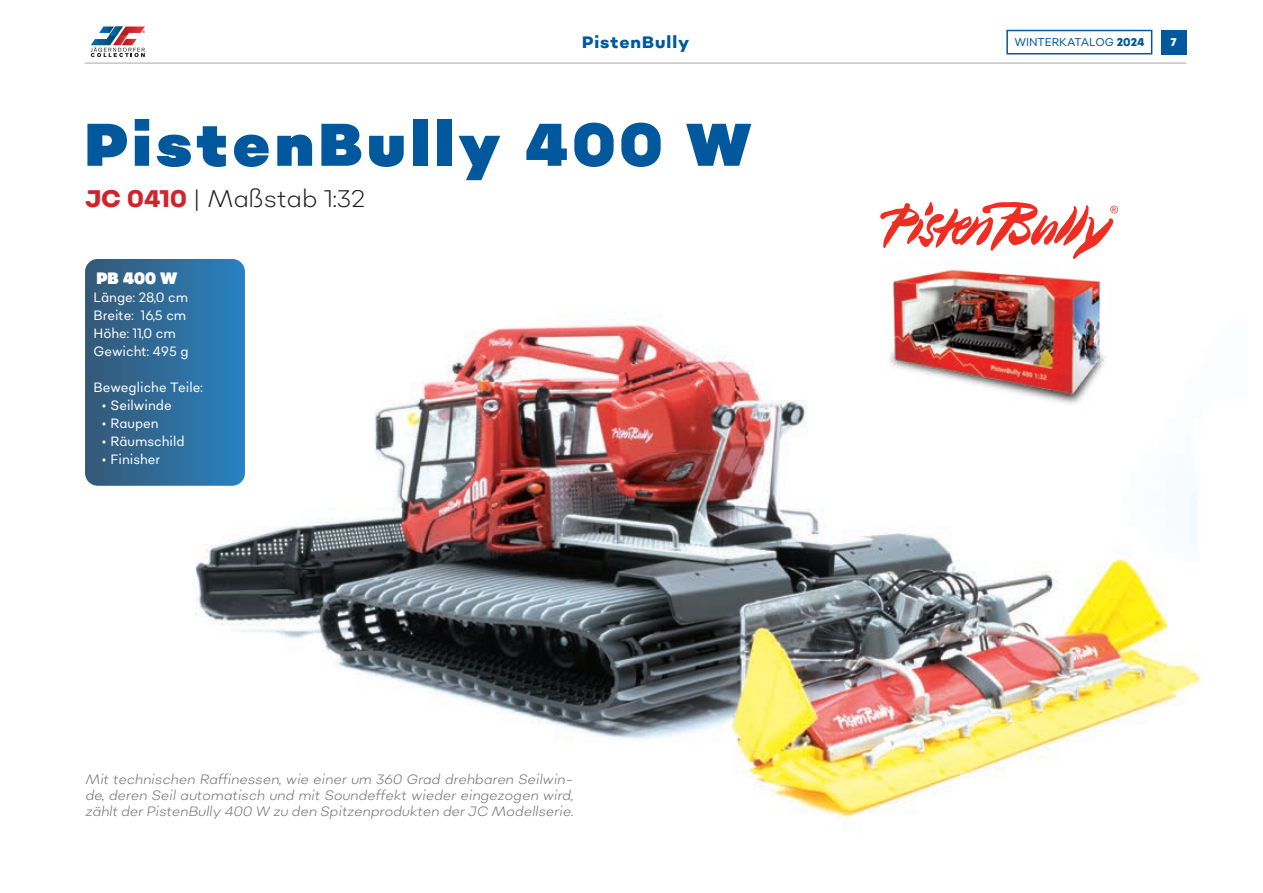
<style>
.page{position:relative;width:1263px;height:893px;background:#fff}
.page>*{position:absolute;margin:0;border:0;box-sizing:border-box;transform-origin:0 0}
.t1{font:900 60px "Sonny Gothic";letter-spacing:.08em;color:#01589c}
.t2{font:300 24px "Sonny Gothic";color:#231f20}
.t3{font:800 16.5px "Sonny Gothic";letter-spacing:.06em;color:#01589c}
.t4{font:900 16.5px "Sonny Gothic Condensed";color:#fff}
.t5{font:italic 300 13.5px/16.2px "Sonny Gothic";color:#6c6d70;text-align:justify}
.t6{font:13.5px/18px "Sonny Gothic Condensed";color:#fff}
.t7{font:11.25px "Sonny Gothic Condensed";color:#01589c}
.t8{font:800 11.25px "Sonny Gothic Condensed";color:#fff}
.s1{font-weight:800}
.s2{font-weight:800;color:#d1232a}
</style>
<div class="page">
<img style="left:195px;top:320px;width:1006px;height:498px">
<img style="left:880px;top:269px;width:232px;height:144px">
<svg style="left:880px;top:202px;width:238px;height:57px"></svg>
<svg style="left:85px;top:259px;width:160px;height:227px;background:#306d9b"></svg>
<hr style="left:85px;top:63px;width:1101px;height:1px;background:#a8a9ad">
<div style="left:1161px;top:30px;width:25px;height:24px;background:#01589c"></div>
<svg style="left:90px;top:26px;width:55px;height:32px"></svg>
<div style="left:1006px;top:30px;width:146px;height:24px;border:2px solid #01589c"></div>
<p class="t3" style="left:582px;top:31px;width:109px">PistenBully</p>
<p class="t7" style="left:1014px;top:35px;width:132px">WINTERKATALOG <span class="s1">2024</span></p>
<p class="t8" style="left:1171px;top:35px;width:7px">7</p>
<h1 class="t1" style="left:85px;top:104px;width:668px">PistenBully 400 W</h1>
<h2 class="t2" style="left:85px;top:184px;width:282px"><span class="s2">JC 0410</span> | Maßstab 1:32</h2>
<p class="t4" style="left:97px;top:267px;width:82px">PB 400 W</p>
<p class="t6" style="left:94px;top:288px;width:97px">Länge: 28,0 cm<br>Breite: 16,5 cm<br>Höhe: 11,0 cm<br>Gewicht: 495 g</p>
<p class="t6" style="left:94px;top:378px;width:111px">Bewegliche Teile:</p>
<p class="t6" style="left:102px;top:396px;width:71px">• Seilwinde</p>
<p class="t6" style="left:102px;top:414px;width:58px">• Raupen</p>
<p class="t6" style="left:102px;top:432px;width:84px">• Räumschild</p>
<p class="t6" style="left:102px;top:450px;width:60px">• Finisher</p>
<p class="t5" style="left:85px;top:771px;width:489px">Mit technischen Raffinessen, wie einer um 360 Grad drehbaren Seilwin&shy;de, deren Seil automatisch und mit Soundeffekt wieder eingezogen wird, zählt der PistenBully 400 W zu den Spitzenprodukten der JC Modellserie.</p>
</div>
